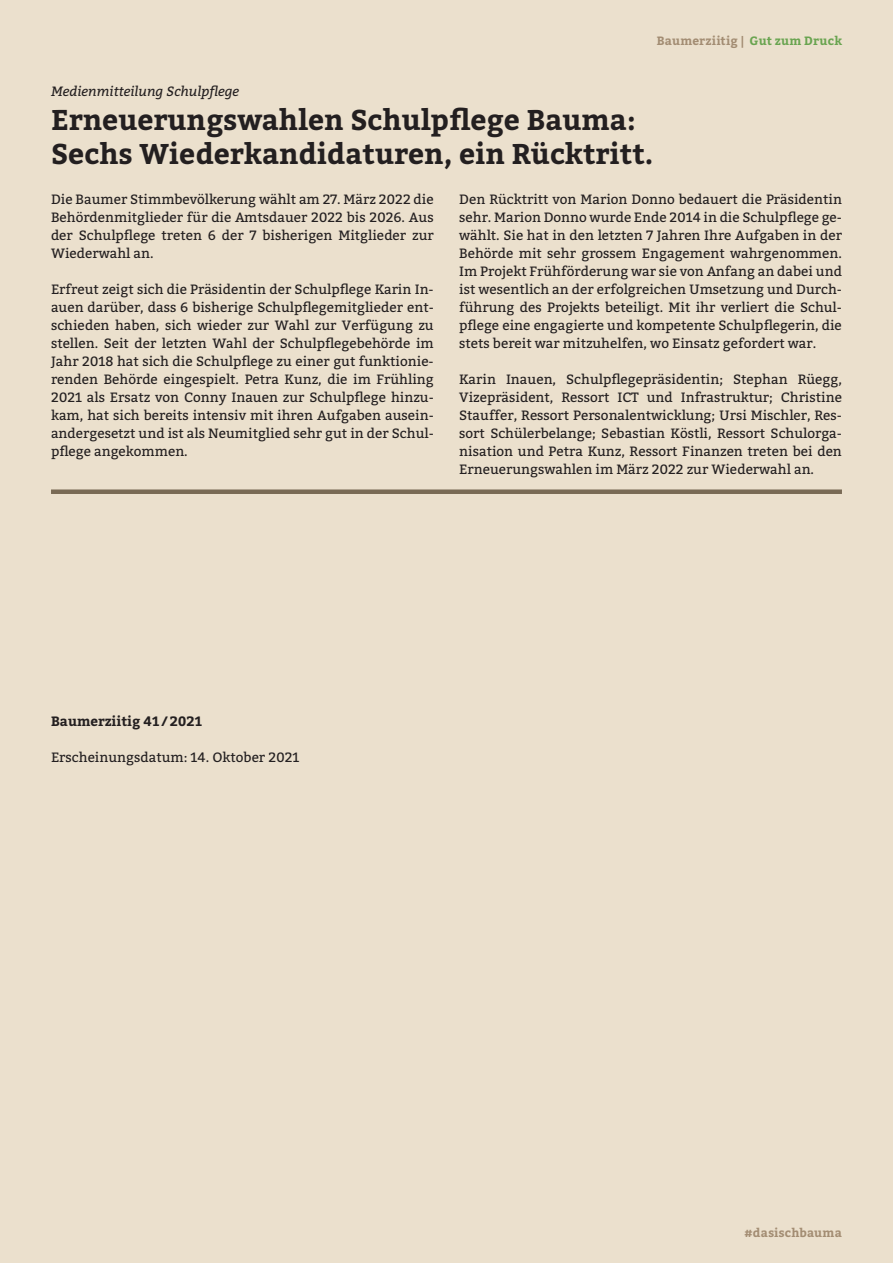
<style>
.page{position:relative;width:893px;height:1263px;background:#ebe0cd}
.page>*{position:absolute;margin:0;border:0;box-sizing:border-box;transform-origin:0 0}
.t1{font:700 28.5px/34.2px "Bitter";color:#231f20}
.t2{font:13.5px/18px "Bitter";color:#231f20;text-align:justify}
.t3{font:italic 13.5px "Bitter";color:#231f20}
.t4{font:700 13.5px "Bitter";color:#231f20}
.t5{font:700 12px "Bitter";letter-spacing:.02em;color:#a38d73}
.s1{color:#69a450}
</style>
<div class="page">
<div style="left:51px;top:489px;width:791px;height:5px;background:#796a55"></div>
<p class="t5" style="left:657px;top:33px;width:187px">Baumerziitig | <span class="s1">Gut zum Druck</span></p>
<p class="t3" style="left:51px;top:83px;width:190px">Medienmitteilung Schulpflege</p>
<h1 class="t1" style="left:51px;top:104px;width:604px">Erneuerungswahlen Schulpflege Bauma:<br>Sechs Wiederkandidaturen, ein Rücktritt.</h1>
<p class="t2" style="left:51px;top:190px;width:384px">Die Baumer Stimmbevölkerung wählt am 27. März 2022 die Behördenmitglieder für die Amtsdauer 2022 bis 2026. Aus der Schulpflege treten 6 der 7 bisherigen Mitglieder zur Wiederwahl an.</p>
<p class="t2" style="left:51px;top:280px;width:384px">Erfreut zeigt sich die Präsidentin der Schulpflege Karin In&shy;auen darüber, dass 6 bisherige Schulpflegemitglieder ent&shy;schieden haben, sich wieder zur Wahl zur Verfügung zu stellen. Seit der letzten Wahl der Schulpflegebehörde im Jahr 2018 hat sich die Schulpflege zu einer gut funktionie&shy;renden Behörde eingespielt. Petra Kunz, die im Frühling 2021 als Ersatz von Conny Inauen zur Schulpflege hinzu&shy;kam, hat sich bereits intensiv mit ihren Aufgaben ausein&shy;andergesetzt und ist als Neumitglied sehr gut in der Schul&shy;pflege angekommen.</p>
<p class="t2" style="left:459px;top:190px;width:384px">Den Rücktritt von Marion Donno bedauert die Präsidentin sehr. Marion Donno wurde Ende 2014 in die Schulpflege ge&shy;wählt. Sie hat in den letzten 7 Jahren Ihre Aufgaben in der Behörde mit sehr grossem Engagement wahrgenommen.<br>Im Projekt Frühförderung war sie von Anfang an dabei und ist wesentlich an der erfolgreichen Umsetzung und Durch&shy;führung des Projekts beteiligt. Mit ihr verliert die Schul&shy;pflege eine engagierte und kompetente Schulpflegerin, die stets bereit war mitzuhelfen, wo Einsatz gefordert war.</p>
<p class="t2" style="left:459px;top:370px;width:384px">Karin Inauen, Schulpflegepräsidentin; Stephan Rüegg, Vizepräsident, Ressort ICT und Infrastruktur; Christine Stauffer, Ressort Personalentwicklung; Ursi Mischler, Res&shy;sort Schülerbelange; Sebastian Köstli, Ressort Schulorga&shy;nisation und Petra Kunz, Ressort Finanzen treten bei den Erneuerungswahlen im März 2022 zur Wiederwahl an.</p>
<p class="t4" style="left:51px;top:712px;width:152px">Baumerziitig 41/2021</p>
<p class="t2" style="left:51px;top:748px;width:250px">Erscheinungsdatum: 14. Oktober 2021</p>
<p class="t5" style="left:744px;top:1225px;width:99px">#dasischbauma</p>
</div>
